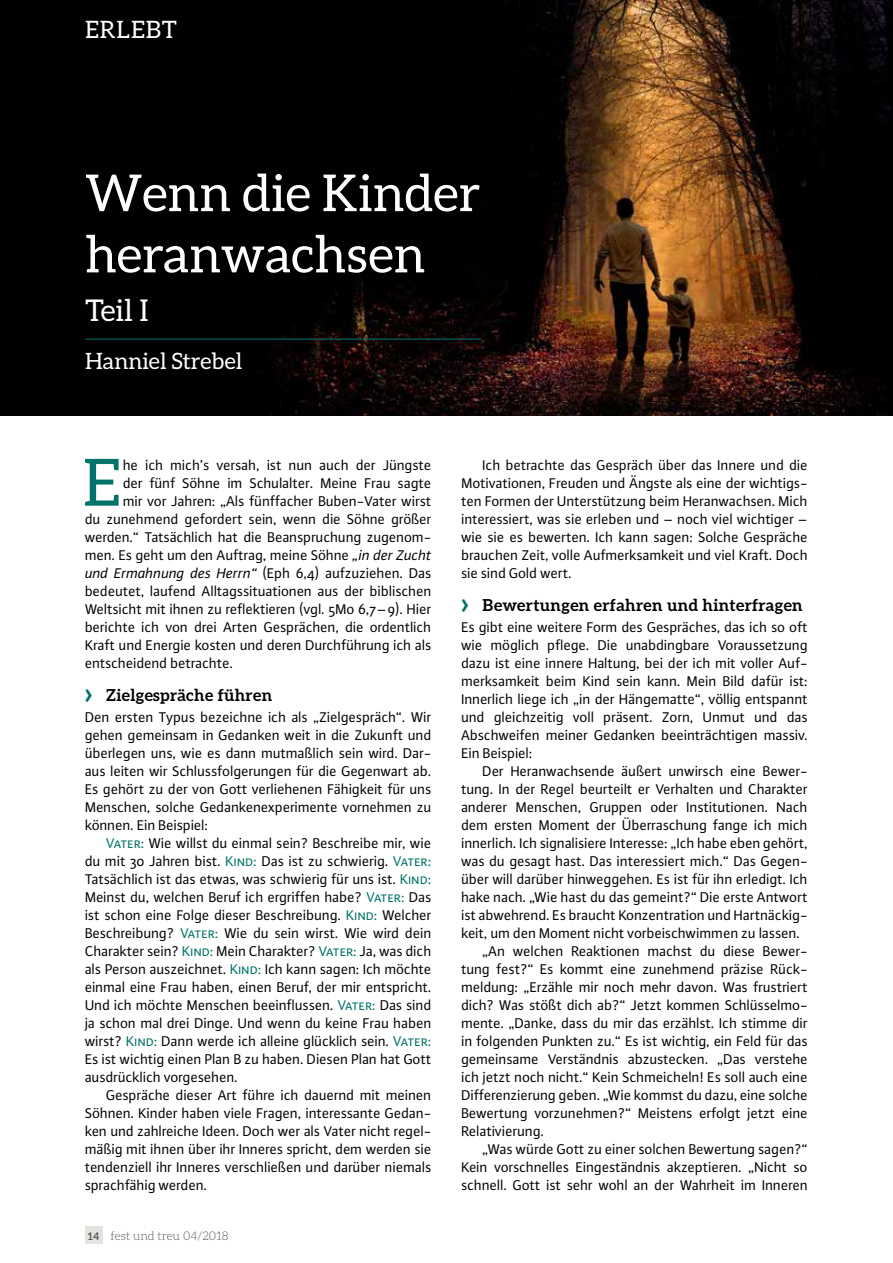
<style>
.page{position:relative;width:893px;height:1263px;background:#fff}
.page>*{position:absolute;margin:0;border:0;box-sizing:border-box;transform-origin:0 0}
.t1{font:65.25px "Aleo";color:#027368}
.t2{font:51px/61.2px "Aleo";color:#fff}
.t3{font:30px "Aleo";color:#fff}
.t4{font:24px "Aleo";letter-spacing:.03em;color:#fff}
.t5{font:22.5px "Aleo";color:#fff}
.t6{font:700 16.5px "Aleo";letter-spacing:.02em;color:#000}
.t7{font:15px/18px "Plus Sans Normal";letter-spacing:-.01em;color:#000;text-align:justify}
.t8{font:300 12px "Aleo";color:#575651}
.s1{font-style:italic}
.s2{font-size:31.5px;color:#027368}
.s3{font-family:"Plus Sans Normal SC";color:#027368}
.s4{font-weight:700;font-size:10.5px}
</style>
<div class="page">
<img style="left:0;top:0;width:893px;height:416px">
<hr style="left:85px;top:339px;width:396px;height:1px;background:#027368">
<div style="left:85px;top:1227px;width:17px;height:17px;background:#e3e3e0"></div>
<div style="left:0;top:0;width:432px;height:60px;background:#000"></div>
<h3 class="t4" style="left:85px;top:16px;width:93px">ERLEBT</h3>
<h2 class="t2" style="left:85px;top:162px;width:397px">Wenn die Kinder heranwachsen</h2>
<h3 class="t3" style="left:85px;top:294px;width:65px">Teil I</h3>
<h3 class="t5" style="left:85px;top:349px;width:159px">Hanniel Strebel</h3>
<h1 class="t1" style="left:83px;top:446px;width:40px">E</h1>
<p class="t7" style="left:123px;top:455px;width:310px">he ich mich’s versah, ist nun auch der Jüngste</p>
<p class="t7" style="left:123px;top:473px;width:310px">der fünf Söhne im Schulalter. Meine Frau sagte</p>
<p class="t7" style="left:123px;top:491px;width:310px">mir vor Jahren: „Als fünffacher Buben-Vater wirst</p>
<p class="t7" style="left:85px;top:509px;width:348px">du zunehmend gefordert sein, wenn die Söhne größer</p>
<p class="t7" style="left:85px;top:527px;width:348px">werden.“ Tatsächlich hat die Beanspruchung zugenom-</p>
<p class="t7" style="left:85px;top:545px;width:348px">men. Es geht um den Auftrag, meine Söhne <span class="s1">„in der Zucht</span></p>
<p class="t7" style="left:85px;top:563px;width:348px"><span class="s1">und Ermahnung des Herrn“</span> (Eph 6,4) aufzuziehen. Das</p>
<p class="t7" style="left:85px;top:581px;width:348px">bedeutet, laufend Alltagssituationen aus der biblischen</p>
<p class="t7" style="left:85px;top:599px;width:348px">Weltsicht mit ihnen zu reflektieren (vgl. 5Mo 6,7–9). Hier</p>
<p class="t7" style="left:85px;top:617px;width:348px">berichte ich von drei Arten Gesprächen, die ordentlich</p>
<p class="t7" style="left:85px;top:635px;width:348px">Kraft und Energie kosten und deren Durchführung ich als</p>
<p class="t7" style="left:85px;top:653px;width:150px">entscheidend betrachte.</p>
<p class="t6" style="left:85px;top:685px;width:189px"><span class="s2">›</span> Zielgespräche führen</p>
<p class="t7" style="left:85px;top:707px;width:348px">Den ersten Typus bezeichne ich als „Zielgespräch“. Wir gehen gemeinsam in Gedanken weit in die Zukunft und überlegen uns, wie es dann mutmaßlich sein wird. Dar&shy;aus leiten wir Schlussfolgerungen für die Gegenwart ab.<br>Es gehört zu der von Gott verliehenen Fähigkeit für uns Menschen, solche Gedankenexperimente vornehmen zu können. Ein Beispiel:</p>
<p class="t7" style="left:85px;top:833px;width:348px;text-indent:21px"><span class="s3">Vater:</span> Wie willst du einmal sein? Beschreibe mir, wie du mit 30 Jahren bist. <span class="s3">Kind:</span> Das ist zu schwierig. <span class="s3">Vater:<br></span>Tatsächlich ist das etwas, was schwierig für uns ist. <span class="s3">Kind:<br></span>Meinst du, welchen Beruf ich ergriffen habe? <span class="s3">Vater:</span> Das ist schon eine Folge dieser Beschreibung. <span class="s3">Kind:</span> Welcher Beschreibung? <span class="s3">Vater:</span> Wie du sein wirst. Wie wird dein Charakter sein? <span class="s3">Kind:</span> Mein Charakter? <span class="s3">Vater:</span> Ja, was dich als Person auszeichnet. <span class="s3">Kind:</span> Ich kann sagen: Ich möchte einmal eine Frau haben, einen Beruf, der mir entspricht.<br>Und ich möchte Menschen beeinflussen. <span class="s3">Vater:</span> Das sind ja schon mal drei Dinge. Und wenn du keine Frau haben wirst? <span class="s3">Kind:</span> Dann werde ich alleine glücklich sein. <span class="s3">Vater:<br></span>Es ist wichtig einen Plan B zu haben. Diesen Plan hat Gott ausdrücklich vorgesehen.</p>
<p class="t7" style="left:85px;top:1085px;width:348px;text-indent:21px">Gespräche dieser Art führe ich dauernd mit meinen Söhnen. Kinder haben viele Fragen, interessante Gedan&shy;ken und zahlreiche Ideen. Doch wer als Vater nicht regel&shy;mäßig mit ihnen über ihr Inneres spricht, dem werden sie tendenziell ihr Inneres verschließen und darüber niemals sprachfähig werden.</p>
<p class="t8" style="left:88px;top:1229px;width:142px"><span class="s4">14</span> fest und treu 04/2018</p>
<p class="t7" style="left:461px;top:455px;width:348px;text-indent:21px">Ich betrachte das Gespräch über das Innere und die Motivationen, Freuden und Ängste als eine der wichtigs&shy;ten Formen der Unterstützung beim Heranwachsen. Mich interessiert, was sie erleben und – noch viel wichtiger – wie sie es bewerten. Ich kann sagen: Solche Gespräche brauchen Zeit, volle Aufmerksamkeit und viel Kraft. Doch sie sind Gold wert.</p>
<p class="t6" style="left:461px;top:595px;width:343px"><span class="s2">›</span> Bewertungen erfahren und hinterfragen</p>
<p class="t7" style="left:461px;top:617px;width:348px">Es gibt eine weitere Form des Gespräches, das ich so oft wie möglich pflege. Die unabdingbare Voraussetzung dazu ist eine innere Haltung, bei der ich mit voller Auf&shy;merksamkeit beim Kind sein kann. Mein Bild dafür ist:<br>Innerlich liege ich „in der Hängematte“, völlig entspannt und gleichzeitig voll präsent. Zorn, Unmut und das Abschweifen meiner Gedanken beeinträchtigen massiv.<br>Ein Beispiel:</p>
<p class="t7" style="left:483px;top:761px;width:327px">Der Heranwachsende äußert unwirsch eine Bewer-</p>
<p class="t7" style="left:461px;top:779px;width:348px">tung. In der Regel beurteilt er Verhalten und Charakter</p>
<p class="t7" style="left:461px;top:797px;width:348px">anderer Menschen, Gruppen oder Institutionen. Nach</p>
<p class="t7" style="left:461px;top:815px;width:348px">dem ersten Moment der Überraschung fange ich mich</p>
<p class="t7" style="left:461px;top:833px;width:348px">innerlich. Ich signalisiere Interesse: „Ich habe eben gehört,</p>
<p class="t7" style="left:461px;top:851px;width:348px">was du gesagt hast. Das interessiert mich.“ Das Gegen-</p>
<p class="t7" style="left:461px;top:869px;width:348px">über will darüber hinweggehen. Es ist für ihn erledigt. Ich</p>
<p class="t7" style="left:461px;top:887px;width:348px">hake nach. „Wie hast du das gemeint?“ Die erste Antwort</p>
<p class="t7" style="left:461px;top:905px;width:348px">ist abwehrend. Es braucht Konzentration und Hartnäckig-</p>
<p class="t7" style="left:461px;top:923px;width:340px">keit, um den Moment nicht vorbeischwimmen zu lassen.</p>
<p class="t7" style="left:483px;top:941px;width:327px">„An welchen Reaktionen machst du diese Bewer-</p>
<p class="t7" style="left:461px;top:959px;width:348px">tung fest?“ Es kommt eine zunehmend präzise Rück-</p>
<p class="t7" style="left:461px;top:977px;width:348px">meldung: „Erzähle mir noch mehr davon. Was frustriert</p>
<p class="t7" style="left:461px;top:995px;width:348px">dich? Was stößt dich ab?“ Jetzt kommen Schlüsselmo-</p>
<p class="t7" style="left:461px;top:1013px;width:348px">mente. „Danke, dass du mir das erzählst. Ich stimme dir</p>
<p class="t7" style="left:461px;top:1031px;width:348px">in folgenden Punkten zu.“ Es ist wichtig, ein Feld für das</p>
<p class="t7" style="left:461px;top:1049px;width:348px">gemeinsame Verständnis abzustecken. „Das verstehe</p>
<p class="t7" style="left:461px;top:1067px;width:348px">ich jetzt noch nicht.“ Kein Schmeicheln! Es soll auch eine</p>
<p class="t7" style="left:461px;top:1085px;width:348px">Differenzierung geben. „Wie kommst du dazu, eine solche</p>
<p class="t7" style="left:461px;top:1103px;width:348px">Bewertung vorzunehmen?“ Meistens erfolgt jetzt eine</p>
<p class="t7" style="left:461px;top:1121px;width:84px">Relativierung.</p>
<p class="t7" style="left:483px;top:1139px;width:327px">„Was würde Gott zu einer solchen Bewertung sagen?“</p>
<p class="t7" style="left:461px;top:1157px;width:348px">Kein vorschnelles Eingeständnis akzeptieren. „Nicht so</p>
<p class="t7" style="left:461px;top:1175px;width:348px">schnell. Gott ist sehr wohl an der Wahrheit im Inneren</p>
</div>
